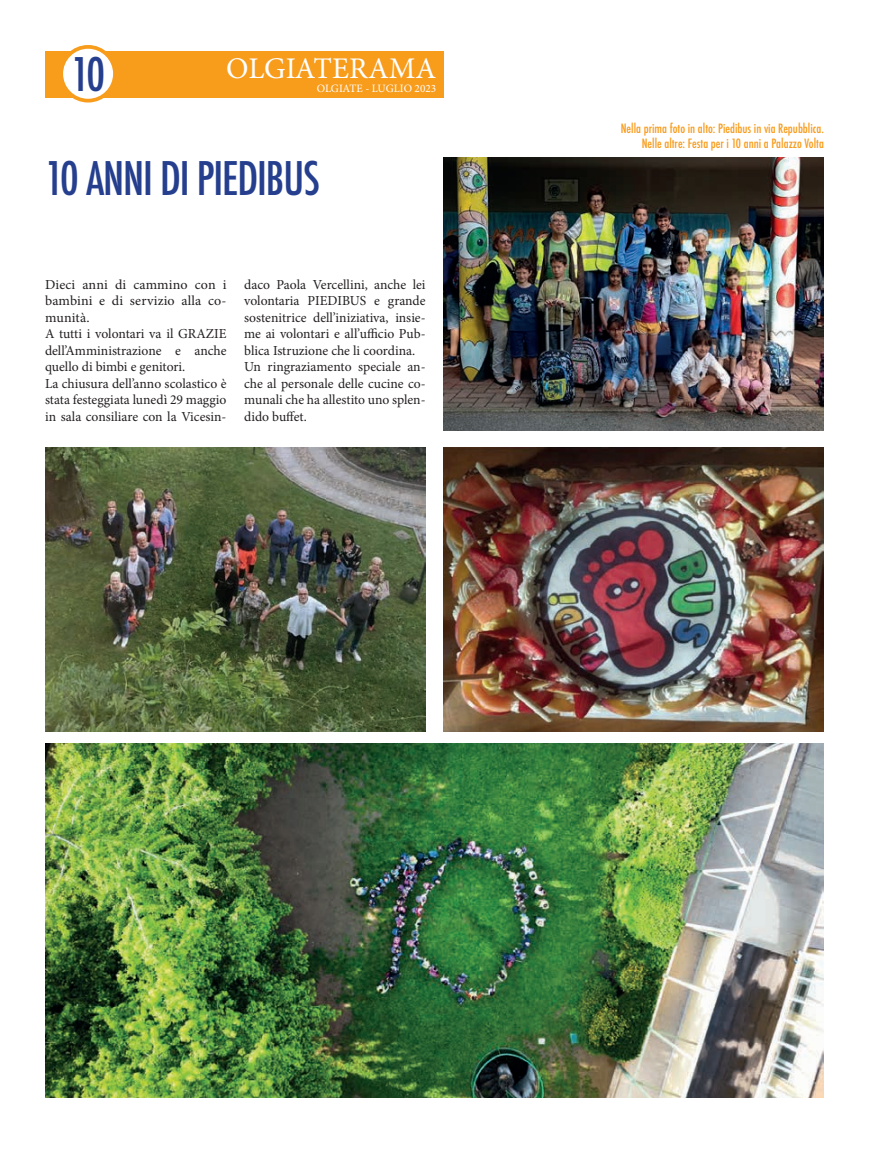
<style>
.page{position:relative;width:869px;height:1152px;background:#fff}
.page>*{position:absolute;margin:0;border:0;box-sizing:border-box;transform-origin:0 0}
.t1{font:500 condensed 45px "Futura";letter-spacing:-.025em;color:#253f8e}
.t2{font:30px "Minion Pro";color:#fff}
.t3{font:13.75px/16.5px "Minion Pro";color:#231f20}
.t4{font:500 condensed 12.5px/15px "Futura";color:#f89c1c;text-align:right}
.t5{font:11.25px "Minion Pro";color:#fff}
</style>
<div class="page">
<div style="left:45px;top:51px;width:398px;height:46px;background:#f89c1c"></div>
<div style="left:61px;top:47px;width:54px;height:54px;background:#fff;border-radius:50%"></div>
<div style="left:59px;top:45px;width:58px;height:57px;border:4px solid #f89c1c;border-radius:50%"></div>
<img style="left:443px;top:447px;width:380px;height:284px">
<img style="left:45px;top:447px;width:380px;height:284px">
<img style="left:45px;top:743px;width:778px;height:354px">
<img style="left:443px;top:158px;width:380px;height:272px">
<h1 class="t1" style="left:71px;top:46px;width:35px">10</h1>
<h2 class="t2" style="left:226px;top:49px;width:211px">OLGIATERAMA</h2>
<p class="t5" style="left:316px;top:81px;width:121px">OLGIATE - LUGLIO 2023</p>
<h1 class="t1" style="left:45px;top:150px;width:276px">10 ANNI DI PIEDIBUS</h1>
<p class="t3" style="left:45px;top:276px;width:183px">Dieci anni di cammino con i bambini e di servizio alla co&shy;munità.<br>A tutti i volontari va il GRAZIE dell’Amministrazione e anche quello di bimbi e genitori.<br>La chiusura dell’anno scolastico è stata festeggiata lunedì 29 maggio in sala consiliare con la Vicesin-</p>
<p class="t3" style="left:244px;top:276px;width:183px">daco Paola Vercellini, anche lei volontaria PIEDIBUS e grande sostenitrice dell’iniziativa, insie&shy;me ai volontari e all’ufficio Pub&shy;blica Istruzione che li coordina.<br>Un ringraziamento speciale an&shy;che al personale delle cucine co&shy;munali che ha allestito uno splen&shy;dido buffet.</p>
<p class="t4" style="left:620px;top:121px;width:205px">Nella prima foto in alto: Piedibus in via Repubblica.<br>Nelle altre: Festa per i 10 anni a Palazzo Volta</p>
</div>
